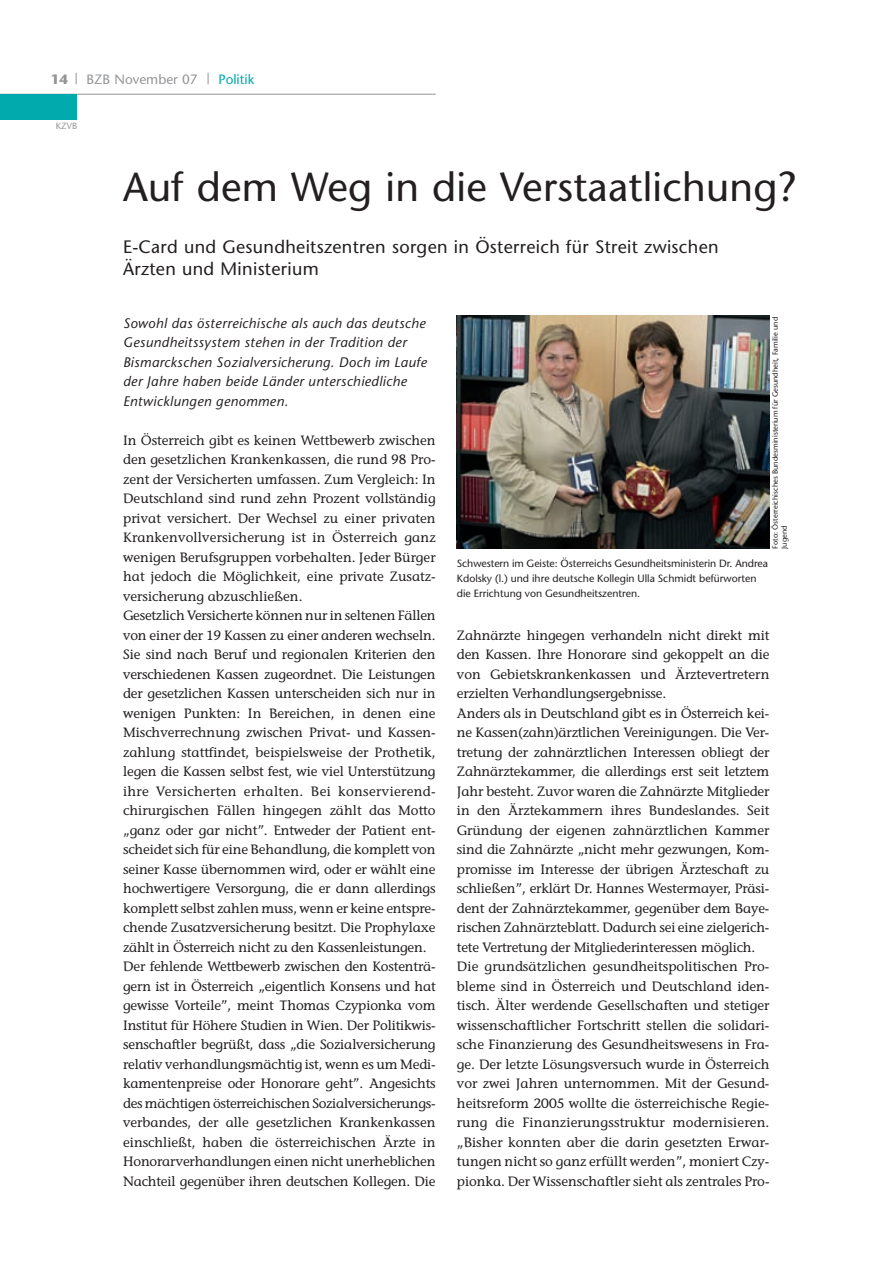
<style>
.page{position:relative;width:893px;height:1263px;background:#fff}
.page>*{position:absolute;margin:0;border:0;box-sizing:border-box;transform-origin:0 0}
.t1{font:40.5px "Stone Sans";letter-spacing:.005em;color:#231f20}
.t2{font:18px/22.6px "Stone Sans";letter-spacing:.015em;color:#231f20}
.t3{font:italic 13.8px/19.5px "Stone Sans";letter-spacing:.03em;color:#231f20}
.t4{font:13.5px/19.5px "Stone Informal";letter-spacing:-.01em;color:#231f20}
.t5{font:13.5px "Stone Sans";color:#939598}
.t6{font:13.5px "Stone Sans";color:#00aaad}
.t7{font:700 13.5px "Stone Sans";color:#939598}
.t8{font:10.5px/15px "Stone Sans";color:#231f20}
.t9{font:9px "Stone Sans";color:#939598}
.t10{font:7.5px/9px "Stone Sans";color:#231f20}
</style>
<div class="page">
<hr style="left:0;top:94px;width:436px;height:1px;background:#939598">
<div style="left:0;top:94px;width:76px;height:25px;background:#00aaad"></div>
<img style="left:457px;top:316px;width:312px;height:232px">
<p class="t7" style="left:51px;top:74px;width:19px">14</p>
<p class="t5" style="left:87px;top:74px;width:113px">BZB November 07</p>
<p class="t6" style="left:218px;top:74px;width:37px">Politik</p>
<p class="t9" style="left:56px;top:122px;width:23px">KZVB</p>
<h1 class="t1" style="left:123px;top:171px;width:675px">Auf dem Weg in die Verstaatlichung?</h1>
<h2 class="t2" style="left:123px;top:237px;width:597px">E-Card und Gesundheitszentren sorgen in Österreich für Streit zwischen<br>Ärzten und Ministerium</h2>
<p class="t3" style="left:123px;top:315px;width:305px">Sowohl das österreichische als auch das deutsche Gesundheitssystem stehen in der Tradition der Bismarckschen Sozialversicherung. Doch im Laufe der Jahre haben beide Länder unterschiedliche Entwicklungen genommen.</p>
<p class="t4" style="left:123px;top:432px;width:314px">In Österreich gibt es keinen Wettbewerb zwischen den gesetzlichen Krankenkassen, die rund 98 Pro&shy;zent der Versicherten umfassen. Zum Vergleich: In Deutschland sind rund zehn Prozent vollständig privat versichert. Der Wechsel zu einer privaten Krankenvollversicherung ist in Österreich ganz wenigen Berufsgruppen vorbehalten. Jeder Bürger hat jedoch die Möglichkeit, eine private Zusatz&shy;versicherung abzuschließen.<br>Gesetzlich Versicherte können nur in seltenen Fällen von einer der 19 Kassen zu einer anderen wechseln.<br>Sie sind nach Beruf und regionalen Kriterien den verschiedenen Kassen zugeordnet. Die Leistungen der gesetzlichen Kassen unterscheiden sich nur in wenigen Punkten: In Bereichen, in denen eine Mischverrechnung zwischen Privat- und Kassen&shy;zahlung stattfindet, beispielsweise der Prothetik, legen die Kassen selbst fest, wie viel Unterstützung ihre Versicherten erhalten. Bei konservierend&shy;chirurgischen Fällen hingegen zählt das Motto „ganz oder gar nicht”. Entweder der Patient ent&shy;scheidet sich für eine Behandlung, die komplett von seiner Kasse übernommen wird, oder er wählt eine hochwertigere Versorgung, die er dann allerdings komplett selbst zahlen muss, wenn er keine entspre&shy;chende Zusatzversicherung besitzt. Die Prophylaxe zählt in Österreich nicht zu den Kassenleistungen.<br>Der fehlende Wettbewerb zwischen den Kostenträ&shy;gern ist in Österreich „eigentlich Konsens und hat gewisse Vorteile”, meint Thomas Czypionka vom Institut für Höhere Studien in Wien. Der Politikwis&shy;senschaftler begrüßt, dass „die Sozialversicherung relativ verhandlungsmächtig ist, wenn es um Medi&shy;kamentenpreise oder Honorare geht”. Angesichts des mächtigen österreichischen Sozialversicherungs&shy;verbandes, der alle gesetzlichen Krankenkassen einschließt, haben die österreichischen Ärzte in Honorarverhandlungen einen nicht unerheblichen Nachteil gegenüber ihren deutschen Kollegen. Die</p>
<p class="t10" style="left:772px;top:549px;width:233px;rotate:-90deg">Foto: Österreichisches Bundesministerium für Gesundheit, Familie und<br>Jugend</p>
<p class="t8" style="left:457px;top:557px;width:313px">Schwestern im Geiste: Österreichs Gesundheitsministerin Dr. Andrea<br>Kdolsky (l.) und ihre deutsche Kollegin Ulla Schmidt befürworten die Errichtung von Gesundheitszentren.</p>
<p class="t4" style="left:457px;top:627px;width:314px">Zahnärzte hingegen verhandeln nicht direkt mit den Kassen. Ihre Honorare sind gekoppelt an die von Gebietskrankenkassen und Ärztevertretern erzielten Verhandlungsergebnisse.<br>Anders als in Deutschland gibt es in Österreich kei&shy;ne Kassen(zahn)ärztlichen Vereinigungen. Die Ver&shy;tretung der zahnärztlichen Interessen obliegt der Zahnärztekammer, die allerdings erst seit letztem Jahr besteht. Zuvor waren die Zahnärzte Mitglieder in den Ärztekammern ihres Bundeslandes. Seit Gründung der eigenen zahnärztlichen Kammer sind die Zahnärzte „nicht mehr gezwungen, Kom&shy;promisse im Interesse der übrigen Ärzteschaft zu schließen”, erklärt Dr. Hannes Westermayer, Präsi&shy;dent der Zahnärztekammer, gegenüber dem Baye&shy;rischen Zahnärzteblatt. Dadurch sei eine zielgerich&shy;tete Vertretung der Mitgliederinteressen möglich.<br>Die grundsätzlichen gesundheitspolitischen Pro&shy;bleme sind in Österreich und Deutschland iden&shy;tisch. Älter werdende Gesellschaften und stetiger wissenschaftlicher Fortschritt stellen die solidari&shy;sche Finanzierung des Gesundheitswesens in Fra&shy;ge. Der letzte Lösungsversuch wurde in Österreich vor zwei Jahren unternommen. Mit der Gesund&shy;heitsreform 2005 wollte die österreichische Regie&shy;rung die Finanzierungsstruktur modernisieren. „Bisher konnten aber die darin gesetzten Erwar&shy;tungen nicht so ganz erfüllt werden”, moniert Czy&shy;pionka. Der Wissenschaftler sieht als zentrales Pro-</p>
</div>
